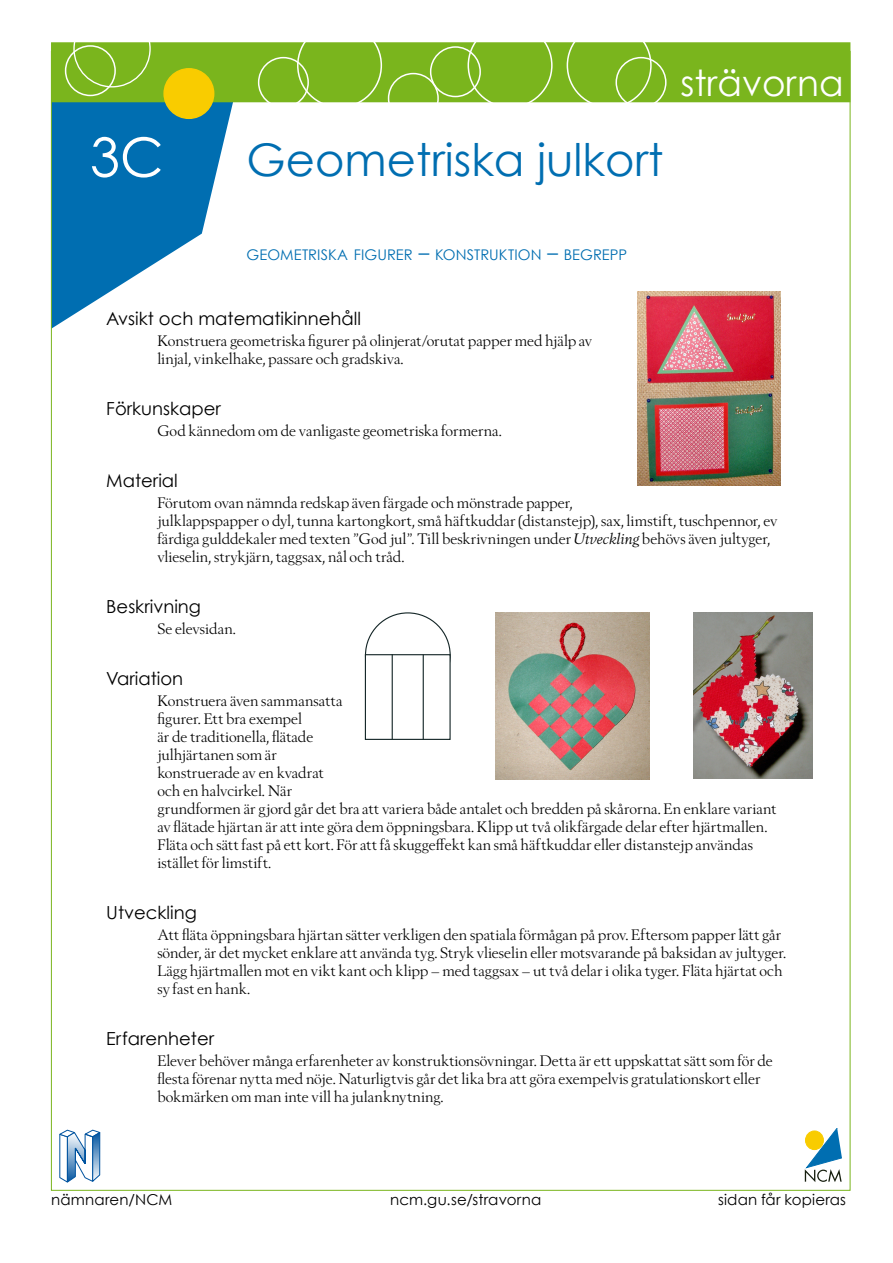
<style>
.page{position:relative;width:893px;height:1263px;background:#fff}
.page>*{position:absolute;margin:0;border:0;box-sizing:border-box;transform-origin:0 0}
.t1{font:54px "Century Gothic";color:#fff}
.t2{font:45px "Century Gothic";color:#006eb1}
.t3{font:36px "Century Gothic";color:#fff}
.t4{font:18px "Century Gothic";color:#000}
.t5{font:15px/18px "Berling Nova Display Pro";letter-spacing:.005em;color:#000}
.t6{font:15px "Century Gothic";letter-spacing:.015em;color:#000}
.t7{font:14.7px "Century Gothic";letter-spacing:.005em;color:#006eb1}
.s1{font-size:21px}
.s2{font-style:italic}
</style>
<div class="page">
<svg style="left:805px;top:1128px;width:37px;height:54px"></svg>
<svg style="left:60px;top:1130px;width:40px;height:52px"></svg>
<svg style="left:53px;top:102px;width:181px;height:226px"></svg>
<div style="left:51px;top:42px;width:799px;height:60px;background:#7ab51d"></div>
<div style="left:73px;top:10px;width:78px;height:77px;border:1px solid #fff;border-radius:50%"></div>
<div style="left:65px;top:45px;width:51px;height:51px;border:2px solid #fff;border-radius:50%"></div>
<div style="left:258px;top:57px;width:51px;height:51px;border:2px solid #fff;border-radius:50%"></div>
<div style="left:297px;top:23px;width:85px;height:85px;border:2px solid #fff;border-radius:50%"></div>
<div style="left:388px;top:73px;width:51px;height:51px;border:2px solid #fff;border-radius:50%"></div>
<div style="left:430px;top:46px;width:51px;height:51px;border:2px solid #fff;border-radius:50%"></div>
<div style="left:468px;top:23px;width:85px;height:85px;border:2px solid #fff;border-radius:50%"></div>
<div style="left:567px;top:23px;width:85px;height:85px;border:2px solid #fff;border-radius:50%"></div>
<div style="left:615px;top:57px;width:51px;height:51px;border:2px solid #fff;border-radius:50%"></div>
<div style="left:164px;top:69px;width:50px;height:49px;background:#f9cc00;border-radius:50%"></div>
<div style="left:163px;top:68px;width:51px;height:51px;border:2px solid #f9cc00;border-radius:50%"></div>
<img style="left:637px;top:292px;width:143px;height:193px">
<div style="left:365px;top:654px;width:86px;height:86px;background:#fff;border:1px solid #132526"></div>
<hr style="left:392px;top:654px;width:1px;height:85px;background:#132526">
<hr style="left:423px;top:654px;width:1px;height:85px;background:#132526">
<img style="left:495px;top:612px;width:154px;height:167px">
<img style="left:694px;top:612px;width:118px;height:166px">
<h1 class="t1" style="left:90px;top:124px;width:75px">3C</h1>
<h2 class="t2" style="left:247px;top:133px;width:418px">Geometriska julkort</h2>
<h3 class="t3" style="left:680px;top:61px;width:165px">strävorna</h3>
<p class="t7" style="left:247px;top:246px;width:382px">GEOMETRISKA FIGURER <span class="s1">–</span> KONSTRUKTION <span class="s1">–</span> BEGREPP</p>
<p class="t4" style="left:106px;top:308px;width:256px">Avsikt och matematikinnehåll</p>
<p class="t5" style="left:157px;top:332px;width:437px">Konstruera geometriska figurer på olinjerat/orutat papper med hjälp av linjal, vinkelhake, passare och gradskiva.</p>
<p class="t4" style="left:106px;top:398px;width:116px">Förkunskaper</p>
<p class="t5" style="left:157px;top:422px;width:346px">God kännedom om de vanligaste geometriska formerna.</p>
<p class="t4" style="left:106px;top:470px;width:73px">Material</p>
<p class="t5" style="left:157px;top:494px;width:622px">Förutom ovan nämnda redskap även färgade och mönstrade papper,<br>julklappspapper o dyl, tunna kartongkort, små häftkuddar (distanstejp), sax, limstift, tuschpennor, ev färdiga gulddekaler med texten ”God jul”. Till beskrivningen under <span class="s2">Utveckling</span> behövs även jultyger, vlieselin, strykjärn, taggsax, nål och tråd.</p>
<p class="t4" style="left:106px;top:596px;width:96px">Beskrivning</p>
<p class="t5" style="left:157px;top:620px;width:80px">Se elevsidan.</p>
<p class="t4" style="left:106px;top:668px;width:78px">Variation</p>
<p class="t5" style="left:157px;top:692px;width:621px">Konstruera även sammansatta<br>figurer. Ett bra exempel<br>är de traditionella, flätade<br>julhjärtanen som är<br>konstruerade av en kvadrat<br>och en halvcirkel. När<br>grundformen är gjord går det bra att variera både antalet och bredden på skårorna. En enklare variant av flätade hjärtan är att inte göra dem öppningsbara. Klipp ut två olikfärgade delar efter hjärtmallen.<br>Fläta och sätt fast på ett kort. För att få skuggeffekt kan små häftkuddar eller distanstejp användas istället för limstift.</p>
<p class="t4" style="left:106px;top:902px;width:92px">Utveckling</p>
<p class="t5" style="left:157px;top:926px;width:630px">Att fläta öppningsbara hjärtan sätter verkligen den spatiala förmågan på prov. Eftersom papper lätt går sönder, är det mycket enklare att använda tyg. Stryk vlieselin eller motsvarande på baksidan av jultyger.<br>Lägg hjärtmallen mot en vikt kant och klipp – med taggsax – ut två delar i olika tyger. Fläta hjärtat och sy fast en hank.</p>
<p class="t4" style="left:106px;top:1028px;width:109px">Erfarenheter</p>
<p class="t5" style="left:157px;top:1052px;width:617px">Elever behöver många erfarenheter av konstruktionsövningar. Detta är ett uppskattat sätt som för de flesta förenar nytta med nöje. Naturligtvis går det lika bra att göra exempelvis gratulationskort eller bokmärken om man inte vill ha julanknytning.</p>
<p class="t6" style="left:51px;top:1190px;width:123px">nämnaren/NCM</p>
<p class="t6" style="left:390px;top:1190px;width:153px">ncm.gu.se/stravorna</p>
<p class="t6" style="left:718px;top:1190px;width:130px">sidan får kopieras</p>
</div>
